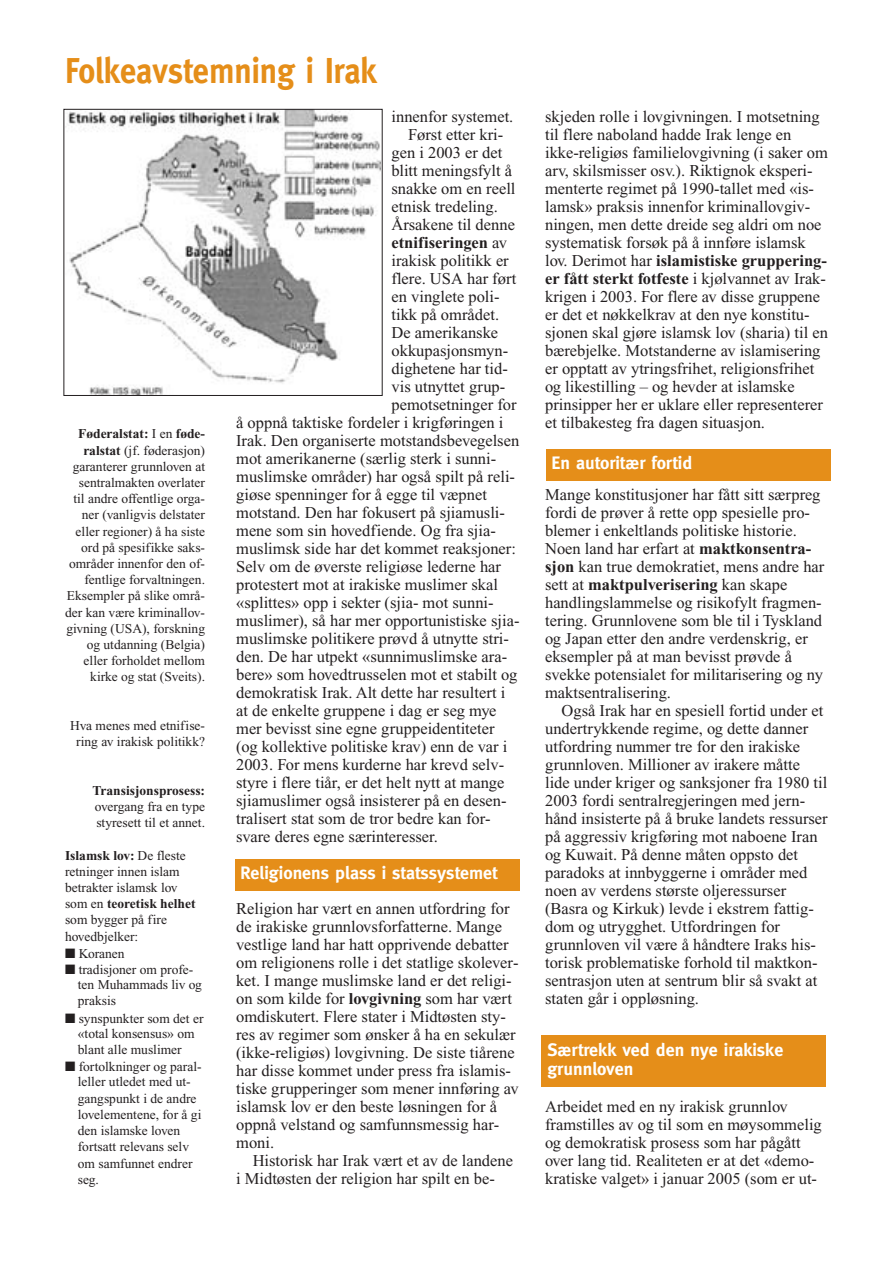
<style>
.page{position:relative;width:893px;height:1263px;background:#fff}
.page>*{position:absolute;margin:0;border:0;box-sizing:border-box;transform-origin:0 0}
.t1{font:700 36px "Meta";color:#e58e19;scale:.9 1}
.t2{font:700 18px/19.5px "Meta";color:#fff}
.t3{font:16.5px/18px "Times";color:#231f20}
.t4{font:700 16.5px "Times";color:#231f20}
.t5{font:13.5px/16.2px "Times";color:#231f20}
.t6{font:700 13.5px "Times";color:#231f20}
.s1{font-weight:700}
.s2{font-weight:400}
</style>
<div class="page">
<div style="left:541px;top:1035px;width:285px;height:51px;background:#e58e19"></div>
<div style="left:235px;top:859px;width:284px;height:32px;background:#e58e19"></div>
<img style="left:67px;top:111px;width:313px;height:283px">
<div style="left:64px;top:109px;width:318px;height:287px;border:1px solid #231f20"></div>
<div style="left:546px;top:449px;width:284px;height:32px;background:#e58e19"></div>
<h1 class="t1" style="left:65px;top:58px;width:348px">Folkeavstemning i Irak</h1>
<p class="t5" style="left:65px;top:427px;width:141px;text-align:right"><span class="s1">Føderalstat:</span> I en <span class="s1">føde&shy;ralstat</span> (jf. føderasjon) garanterer grunnloven at sentralmakten overlater til andre offentlige orga&shy;ner (vanligvis delstater eller regioner) å ha siste ord på spesifikke saks&shy;områder innenfor den of&shy;fentlige forvaltningen.<br>Eksempler på slike områ&shy;der kan være kriminallov&shy;givning (USA), forskning og utdanning (Belgia) eller forholdet mellom kirke og stat (Sveits).</p>
<p class="t5" style="left:70px;top:719px;width:137px;text-align:center">Hva menes med etnifise&shy;ring av irakisk politikk?</p>
<p class="t6" style="left:93px;top:785px;width:114px">Transisjonsprosess:</p>
<p class="t5" style="left:95px;top:800px;width:112px">overgang fra en type styresett til et annet.</p>
<p class="t5" style="left:65px;top:848px;width:132px"><span class="s1">Islamsk lov:</span> De fleste retninger innen islam betrakter islamsk lov som en <span class="s1">teoretisk helhet </span>som bygger på fire hovedbjelker:</p>
<p class="t5" style="left:65px;top:946px;width:61px">■ Koranen</p>
<p class="t5" style="left:78px;top:963px;width:126px;line-height:15.8px;text-indent:-13px">■ tradisjoner om profe&shy;ten Muhammads liv og praksis</p>
<p class="t5" style="left:78px;top:1011px;width:127px;line-height:15.8px;text-indent:-13px">■ synspunkter som det er «total konsensus» om blant alle muslimer</p>
<p class="t5" style="left:78px;top:1060px;width:125px;text-indent:-13px">■ fortolkninger og paral&shy;leller utledet med ut&shy;gangspunkt i de andre lovelementene, for å gi den islamske loven fortsatt relevans selv om samfunnet endrer seg.</p>
<p class="t3" style="left:391px;top:109px;width:123px">innenfor systemet.</p>
<p class="t3" style="left:408px;top:127px;width:97px">Først etter kri-</p>
<p class="t3" style="left:391px;top:145px;width:112px">gen i 2003 er det</p>
<p class="t3" style="left:391px;top:163px;width:122px">blitt meningsfylt å</p>
<p class="t3" style="left:391px;top:181px;width:125px">snakke om en reell</p>
<p class="t3" style="left:391px;top:199px;width:108px">etnisk tredeling.</p>
<p class="t3" style="left:391px;top:217px;width:125px">Årsakene til denne</p>
<p class="t4" style="left:391px;top:236px;width:117px">etnifiseringen <span class="s2">av</span></p>
<p class="t3" style="left:391px;top:253px;width:119px">irakisk politikk er</p>
<p class="t3" style="left:391px;top:271px;width:126px">flere. USA har ført</p>
<p class="t3" style="left:391px;top:289px;width:110px">en vinglete poli-</p>
<p class="t3" style="left:391px;top:307px;width:109px">tikk på området.</p>
<p class="t3" style="left:391px;top:325px;width:108px">De amerikanske</p>
<p class="t3" style="left:391px;top:343px;width:118px">okkupasjonsmyn-</p>
<p class="t3" style="left:391px;top:361px;width:118px">dighetene har tid-</p>
<p class="t3" style="left:391px;top:379px;width:115px">vis utnyttet grup-</p>
<p class="t3" style="left:391px;top:397px;width:127px">pemotsetninger for</p>
<p class="t3" style="left:236px;top:415px;width:269px">å oppnå taktiske fordeler i krigføringen i</p>
<p class="t3" style="left:236px;top:433px;width:285px">Irak. Den organiserte motstandsbevegelsen</p>
<p class="t3" style="left:236px;top:451px;width:262px">mot amerikanerne (særlig sterk i sunni-</p>
<p class="t3" style="left:236px;top:469px;width:280px">muslimske områder) har også spilt på reli-</p>
<p class="t3" style="left:236px;top:487px;width:252px">giøse spenninger for å egge til væpnet</p>
<p class="t3" style="left:236px;top:505px;width:270px">motstand. Den har fokusert på sjiamusli-</p>
<p class="t3" style="left:236px;top:523px;width:261px">mene som sin hovedfiende. Og fra sjia-</p>
<p class="t3" style="left:236px;top:541px;width:281px">muslimsk side har det kommet reaksjoner:</p>
<p class="t3" style="left:236px;top:559px;width:266px">Selv om de øverste religiøse lederne har</p>
<p class="t3" style="left:236px;top:577px;width:263px">protestert mot at irakiske muslimer skal</p>
<p class="t3" style="left:236px;top:595px;width:259px">«splittes» opp i sekter (sjia- mot sunni-</p>
<p class="t3" style="left:236px;top:613px;width:285px">muslimer), så har mer opportunistiske sjia-</p>
<p class="t3" style="left:236px;top:631px;width:274px">muslimske politikere prøvd å utnytte stri-</p>
<p class="t3" style="left:236px;top:649px;width:273px">den. De har utpekt «sunnimuslimske ara-</p>
<p class="t3" style="left:236px;top:667px;width:283px">bere» som hovedtrusselen mot et stabilt og</p>
<p class="t3" style="left:236px;top:685px;width:271px">demokratisk Irak. Alt dette har resultert i</p>
<p class="t3" style="left:236px;top:703px;width:262px">at de enkelte gruppene i dag er seg mye</p>
<p class="t3" style="left:236px;top:721px;width:260px">mer bevisst sine egne gruppeidentiteter</p>
<p class="t3" style="left:236px;top:739px;width:273px">(og kollektive politiske krav) enn de var i</p>
<p class="t3" style="left:236px;top:757px;width:270px">2003. For mens kurderne har krevd selv-</p>
<p class="t3" style="left:236px;top:775px;width:270px">styre i flere tiår, er det helt nytt at mange</p>
<p class="t3" style="left:236px;top:793px;width:272px">sjiamuslimer også insisterer på en desen-</p>
<p class="t3" style="left:236px;top:811px;width:256px">tralisert stat som de tror bedre kan for-</p>
<p class="t3" style="left:236px;top:829px;width:203px">svare deres egne særinteresser.</p>
<p class="t2" style="left:241px;top:865px;width:259px">Religionens plass i statssystemet</p>
<p class="t3" style="left:236px;top:901px;width:284px">Religion har vært en annen utfordring for de irakiske grunnlovsforfatterne. Mange vestlige land har hatt opprivende debatter om religionens rolle i det statlige skolever&shy;ket. I mange muslimske land er det religi&shy;on som kilde for <span class="s1">lovgivning</span> som har vært omdiskutert. Flere stater i Midtøsten sty&shy;res av regimer som ønsker å ha en sekulær (ikke-religiøs) lovgivning. De siste tiårene har disse kommet under press fra islamis&shy;tiske grupperinger som mener innføring av islamsk lov er den beste løsningen for å oppnå velstand og samfunnsmessig har&shy;moni.</p>
<p class="t3" style="left:236px;top:1153px;width:278px;text-indent:16px">Historisk har Irak vært et av de landene i Midtøsten der religion har spilt en be-</p>
<p class="t3" style="left:545px;top:109px;width:284px">skjeden rolle i lovgivningen. I motsetning til flere naboland hadde Irak lenge en ikke-religiøs familielovgivning (i saker om arv, skilsmisser osv.). Riktignok eksperi&shy;menterte regimet på 1990-tallet med «is&shy;lamsk» praksis innenfor kriminallovgiv&shy;ningen, men dette dreide seg aldri om noe systematisk forsøk på å innføre islamsk lov. Derimot har <span class="s1">islamistiske gruppering&shy;er fått sterkt fotfeste</span> i kjølvannet av Irak&shy;krigen i 2003. For flere av disse gruppene er det et nøkkelkrav at den nye konstitu&shy;sjonen skal gjøre islamsk lov (sharia) til en bærebjelke. Motstanderne av islamisering er opptatt av ytringsfrihet, religionsfrihet og likestilling – og hevder at islamske prinsipper her er uklare eller representerer et tilbakesteg fra dagen situasjon.</p>
<p class="t2" style="left:552px;top:455px;width:142px">En autoritær fortid</p>
<p class="t3" style="left:545px;top:487px;width:281px">Mange konstitusjoner har fått sitt særpreg fordi de prøver å rette opp spesielle pro&shy;blemer i enkeltlands politiske historie.<br>Noen land har erfart at <span class="s1">maktkonsentra&shy;sjon</span> kan true demokratiet, mens andre har sett at <span class="s1">maktpulverisering</span> kan skape handlingslammelse og risikofylt fragmen&shy;tering. Grunnlovene som ble til i Tyskland og Japan etter den andre verdenskrig, er eksempler på at man bevisst prøvde å svekke potensialet for militarisering og ny maktsentralisering.</p>
<p class="t3" style="left:545px;top:703px;width:284px;text-indent:16px">Også Irak har en spesiell fortid under et undertrykkende regime, og dette danner utfordring nummer tre for den irakiske grunnloven. Millioner av irakere måtte lide under kriger og sanksjoner fra 1980 til 2003 fordi sentralregjeringen med jern&shy;hånd insisterte på å bruke landets ressurser på aggressiv krigføring mot naboene Iran og Kuwait. På denne måten oppsto det paradoks at innbyggerne i områder med noen av verdens største oljeressurser (Basra og Kirkuk) levde i ekstrem fattig&shy;dom og utrygghet. Utfordringen for grunnloven vil være å håndtere Iraks his&shy;torisk problematiske forhold til maktkon&shy;sentrasjon uten at sentrum blir så svakt at staten går i oppløsning.</p>
<p class="t2" style="left:547px;top:1041px;width:237px">Særtrekk ved den nye irakiske grunnloven</p>
<p class="t3" style="left:545px;top:1099px;width:278px">Arbeidet med en ny irakisk grunnlov framstilles av og til som en møysommelig og demokratisk prosess som har pågått over lang tid. Realiteten er at det «demo&shy;kratiske valget» i januar 2005 (som er ut-</p>
</div>
